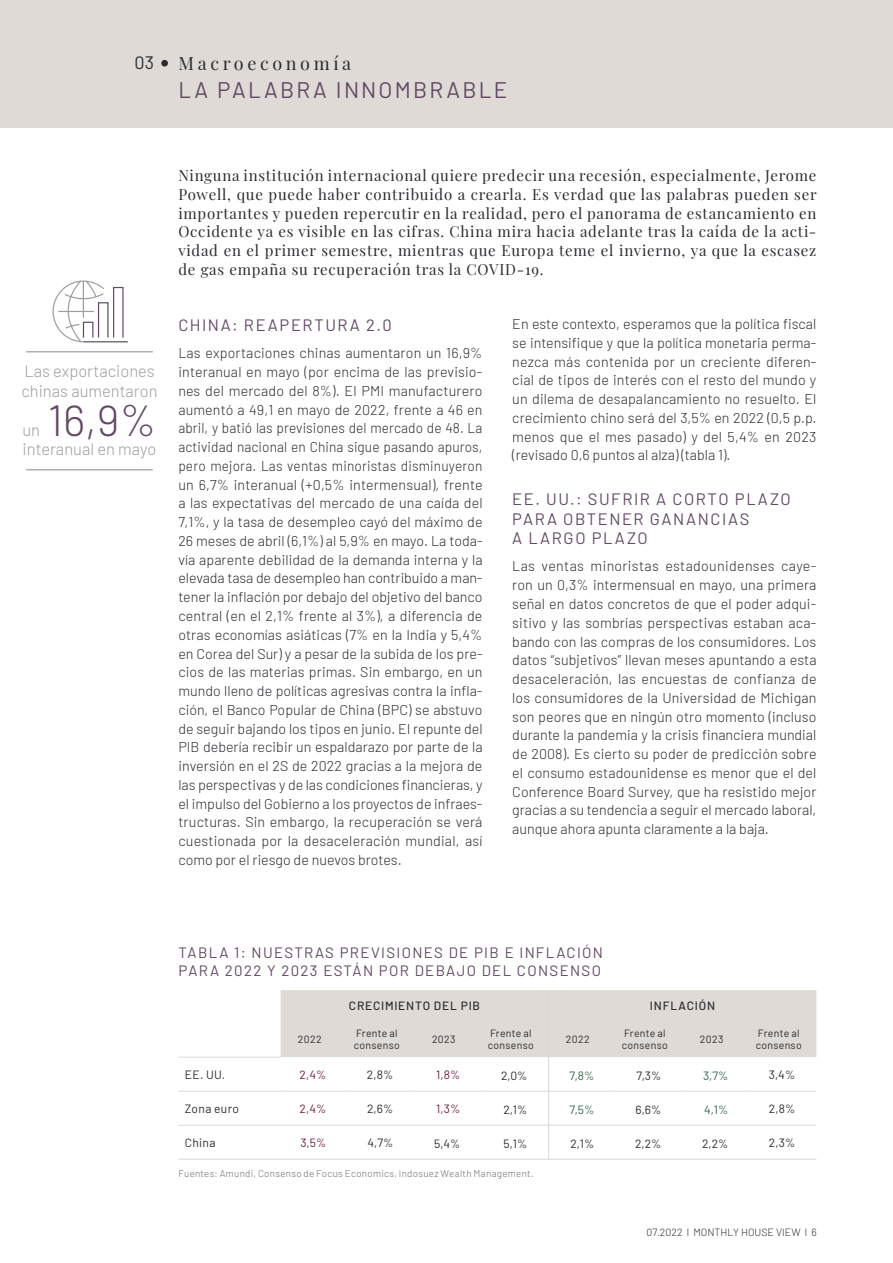
<style>
.page{position:relative;width:893px;height:1263px;background:#fff}
.page>*{position:absolute;margin:0;border:0;box-sizing:border-box;transform-origin:0 0}
.t1{font:300 43.5px "Barlow";color:#624865}
.t2{font:22.5px "Barlow";letter-spacing:.1em;color:#624865}
.t3{font:18px "Playfair Display";letter-spacing:.2em;color:#2a2c30}
.t4{font:18px "Barlow";color:#2a2c30}
.t5{font:16.5px/19.5px "Barlow";letter-spacing:.1em;color:#624865}
.t6{font:300 16.5px/19.5px "Barlow";color:#9d9d9c}
.t7{font:15px/18.8px "Playfair Display";letter-spacing:.05em;color:#2a2c30;text-align:justify}
.t8{font:15px/18px "Barlow";letter-spacing:.09em;color:#624865}
.t9{font:300 14.25px/18.8px "Barlow";color:#2a2c30;text-align:justify}
.t10{font:12px "Barlow";letter-spacing:.03em;color:#2a2c30}
.t11{font:500 12px "Barlow";letter-spacing:.065em;color:#2a2c30}
.t12{font:12px "Barlow";color:#6f1d3c}
.t13{font:12px "Barlow";color:#34624d}
.t14{font:10.5px/12.8px "Barlow";letter-spacing:.03em;color:#2a2c30}
.t15{font:300 10.5px "Barlow";color:#2a2c30}
.t16{font:300 9.75px "Barlow";letter-spacing:.03em;color:#706f6f}
</style>
<div class="page">
<div style="left:0;top:0;width:893px;height:128px;background:#dfdad5"></div>
<div style="left:161px;top:60px;width:7px;height:7px;background:#2a2c30;border-radius:50%"></div>
<hr style="left:26px;top:351px;width:127px;height:1px;background:#9d9d9c">
<hr style="left:26px;top:469px;width:127px;height:1px;background:#9d9d9c">
<svg style="left:52px;top:280px;width:72px;height:63px"></svg>
<div style="left:83px;top:322px;width:10px;height:16px;border:1px solid #624865"></div>
<hr style="left:83px;top:341px;width:45px;height:1px;background:#624865">
<div style="left:281px;top:990px;width:535px;height:67px;background:#dfdad5"></div>
<hr style="left:281px;top:1091px;width:67px;height:1px;background:#d8d8d8">
<hr style="left:348px;top:1091px;width:67px;height:1px;background:#d8d8d8">
<hr style="left:415px;top:1091px;width:67px;height:1px;background:#d8d8d8">
<hr style="left:482px;top:1091px;width:67px;height:1px;background:#d8d8d8">
<hr style="left:549px;top:1091px;width:66px;height:1px;background:#d8d8d8">
<hr style="left:615px;top:1091px;width:67px;height:1px;background:#d8d8d8">
<hr style="left:682px;top:1091px;width:67px;height:1px;background:#d8d8d8">
<hr style="left:749px;top:1091px;width:67px;height:1px;background:#d8d8d8">
<hr style="left:178px;top:1125px;width:103px;height:1px;background:#d8d8d8">
<hr style="left:281px;top:1125px;width:67px;height:1px;background:#d8d8d8">
<hr style="left:348px;top:1125px;width:67px;height:1px;background:#d8d8d8">
<hr style="left:415px;top:1125px;width:67px;height:1px;background:#d8d8d8">
<hr style="left:482px;top:1125px;width:67px;height:1px;background:#d8d8d8">
<hr style="left:549px;top:1125px;width:66px;height:1px;background:#d8d8d8">
<hr style="left:615px;top:1125px;width:67px;height:1px;background:#d8d8d8">
<hr style="left:682px;top:1125px;width:67px;height:1px;background:#d8d8d8">
<hr style="left:749px;top:1125px;width:67px;height:1px;background:#d8d8d8">
<hr style="left:178px;top:1159px;width:103px;height:1px;background:#d8d8d8">
<hr style="left:281px;top:1159px;width:67px;height:1px;background:#d8d8d8">
<hr style="left:348px;top:1159px;width:67px;height:1px;background:#d8d8d8">
<hr style="left:415px;top:1159px;width:67px;height:1px;background:#d8d8d8">
<hr style="left:482px;top:1159px;width:67px;height:1px;background:#d8d8d8">
<hr style="left:549px;top:1159px;width:66px;height:1px;background:#d8d8d8">
<hr style="left:615px;top:1159px;width:67px;height:1px;background:#d8d8d8">
<hr style="left:682px;top:1159px;width:67px;height:1px;background:#d8d8d8">
<hr style="left:749px;top:1159px;width:67px;height:1px;background:#d8d8d8">
<hr style="left:548px;top:990px;width:1px;height:30px;background:#d8d8d8">
<hr style="left:548px;top:1020px;width:1px;height:37px;background:#d8d8d8">
<hr style="left:548px;top:1057px;width:1px;height:34px;background:#d8d8d8">
<hr style="left:548px;top:1091px;width:1px;height:34px;background:#d8d8d8">
<hr style="left:548px;top:1125px;width:1px;height:34px;background:#d8d8d8">
<hr style="left:178px;top:1057px;width:103px;height:1px;background:#d8d8d8">
<hr style="left:178px;top:1091px;width:103px;height:1px;background:#d8d8d8">
<p class="t4" style="left:134px;top:50px;width:21px">03</p>
<p class="t3" style="left:179px;top:49px;width:174px">Macroeconomía</p>
<h2 class="t2" style="left:179px;top:74px;width:330px">LA PALABRA INNOMBRABLE</h2>
<p class="t6" style="left:21px;top:360px;width:138px">Las exportaciones chinas aumentaron</p>
<p class="t6" style="left:22px;top:419px;width:19px">un</p>
<h1 class="t1" style="left:48px;top:389px;width:110px">16,9%</h1>
<p class="t6" style="left:23px;top:438px;width:135px">interanual en mayo</p>
<p class="t7" style="left:178px;top:165px;width:640px">Ninguna institución internacional quiere predecir una recesión, especialmente, Jerome Powell, que puede haber contribuido a crearla. Es verdad que las palabras pueden ser importantes y pueden repercutir en la realidad, pero el panorama de estancamiento en Occidente ya es visible en las cifras. China mira hacia adelante tras la caída de la acti&shy;vidad en el primer semestre, mientras que Europa teme el invierno, ya que la escasez de gas empaña su recuperación tras la COVID-19.</p>
<p class="t5" style="left:178px;top:314px;width:215px">CHINA: REAPERTURA 2.0</p>
<p class="t9" style="left:178px;top:343px;width:306px">Las exportaciones chinas aumentaron un 16,9% interanual en mayo (por encima de las previsio&shy;nes del mercado del 8%). El PMI manufacturero aumentó a 49,1 en mayo de 2022, frente a 46 en abril, y batió las previsiones del mercado de 48. La actividad nacional en China sigue pasando apuros, pero mejora. Las ventas minoristas disminuyeron un 6,7% interanual (+0,5% intermensual), frente a las expectativas del mercado de una caída del 7,1%, y la tasa de desempleo cayó del máximo de 26 meses de abril (6,1%) al 5,9% en mayo. La toda&shy;vía aparente debilidad de la demanda interna y la elevada tasa de desempleo han contribuido a man&shy;tener la inflación por debajo del objetivo del banco central (en el 2,1% frente al 3%), a diferencia de otras economías asiáticas (7% en la India y 5,4% en Corea del Sur) y a pesar de la subida de los pre&shy;cios de las materias primas. Sin embargo, en un mundo lleno de políticas agresivas contra la infla&shy;ción, el Banco Popular de China (BPC) se abstuvo de seguir bajando los tipos en junio. El repunte del PIB debería recibir un espaldarazo por parte de la inversión en el 2S de 2022 gracias a la mejora de las perspectivas y de las condiciones financieras, y el impulso del Gobierno a los proyectos de infraes&shy;tructuras. Sin embargo, la recuperación se verá cuestionada por la desaceleración mundial, así como por el riesgo de nuevos brotes.</p>
<p class="t9" style="left:512px;top:313px;width:306px">En este contexto, esperamos que la política fiscal se intensifique y que la política monetaria perma&shy;nezca más contenida por un creciente diferen&shy;cial de tipos de interés con el resto del mundo y un dilema de desapalancamiento no resuelto. El crecimiento chino será del 3,5% en 2022 (0,5 p.p. menos que el mes pasado) y del 5,4% en 2023 (revisado 0,6 puntos al alza) (tabla 1).</p>
<p class="t5" style="left:512px;top:488px;width:280px">EE. UU.: SUFRIR A CORTO PLAZO<br>PARA OBTENER GANANCIAS<br>A LARGO PLAZO</p>
<p class="t9" style="left:512px;top:556px;width:306px">Las ventas minoristas estadounidenses caye&shy;ron un 0,3% intermensual en mayo, una primera señal en datos concretos de que el poder adqui&shy;sitivo y las sombrías perspectivas estaban aca&shy;bando con las compras de los consumidores. Los datos “subjetivos” llevan meses apuntando a esta desaceleración, las encuestas de confianza de los consumidores de la Universidad de Michigan son peores que en ningún otro momento (incluso durante la pandemia y la crisis financiera mundial de 2008). Es cierto su poder de predicción sobre el consumo estadounidense es menor que el del Conference Board Survey, que ha resistido mejor gracias a su tendencia a seguir el mercado laboral, aunque ahora apunta claramente a la baja.</p>
<p class="t8" style="left:179px;top:942px;width:426px">TABLA 1: NUESTRAS PREVISIONES DE PIB E INFLACIÓN<br>PARA 2022 Y 2023 ESTÁN POR DEBAJO DEL CONSENSO</p>
<p class="t11" style="left:349px;top:997px;width:133px">CRECIMIENTO DEL PIB</p>
<p class="t11" style="left:650px;top:997px;width:67px">INFLACIÓN</p>
<p class="t14" style="left:298px;top:1032px;width:25px">2022</p>
<p class="t14" style="left:354px;top:1026px;width:48px">Frente al consenso</p>
<p class="t14" style="left:432px;top:1032px;width:25px">2023</p>
<p class="t14" style="left:488px;top:1026px;width:48px">Frente al consenso</p>
<p class="t14" style="left:566px;top:1032px;width:25px">2022</p>
<p class="t14" style="left:622px;top:1026px;width:48px">Frente al consenso</p>
<p class="t14" style="left:700px;top:1032px;width:25px">2023</p>
<p class="t14" style="left:756px;top:1026px;width:48px">Frente al consenso</p>
<p class="t10" style="left:185px;top:1066px;width:42px">EE. UU.</p>
<p class="t12" style="left:300px;top:1066px;width:28px">2,4%</p>
<p class="t10" style="left:367px;top:1066px;width:28px">2,8%</p>
<p class="t12" style="left:436px;top:1066px;width:26px">1,8%</p>
<p class="t10" style="left:501px;top:1067px;width:28px">2,0%</p>
<p class="t13" style="left:569px;top:1067px;width:26px">7,8%</p>
<p class="t10" style="left:637px;top:1067px;width:26px">7,3%</p>
<p class="t13" style="left:703px;top:1067px;width:27px">3,7%</p>
<p class="t10" style="left:769px;top:1066px;width:28px">3,4%</p>
<p class="t10" style="left:185px;top:1100px;width:56px">Zona euro</p>
<p class="t12" style="left:300px;top:1100px;width:28px">2,4%</p>
<p class="t10" style="left:367px;top:1100px;width:28px">2,6%</p>
<p class="t12" style="left:436px;top:1100px;width:26px">1,3%</p>
<p class="t10" style="left:503px;top:1101px;width:25px">2,1%</p>
<p class="t13" style="left:570px;top:1101px;width:26px">7,5%</p>
<p class="t10" style="left:636px;top:1101px;width:27px">6,6%</p>
<p class="t13" style="left:704px;top:1101px;width:26px">4,1%</p>
<p class="t10" style="left:769px;top:1100px;width:28px">2,8%</p>
<p class="t10" style="left:185px;top:1134px;width:32px">China</p>
<p class="t12" style="left:300px;top:1134px;width:28px">3,5%</p>
<p class="t10" style="left:367px;top:1134px;width:27px">4,7%</p>
<p class="t10" style="left:434px;top:1135px;width:28px">5,4%</p>
<p class="t10" style="left:504px;top:1135px;width:25px">5,1%</p>
<p class="t10" style="left:570px;top:1135px;width:25px">2,1%</p>
<p class="t10" style="left:635px;top:1135px;width:28px">2,2%</p>
<p class="t10" style="left:702px;top:1135px;width:28px">2,2%</p>
<p class="t10" style="left:769px;top:1134px;width:28px">2,3%</p>
<p class="t16" style="left:179px;top:1167px;width:357px">Fuentes: Amundi, Consenso de Focus Economics, Indosuez Wealth Management.</p>
<p class="t15" style="left:647px;top:1225px;width:172px">07.2022 l MONTHLY HOUSE VIEW l 6</p>
</div>
